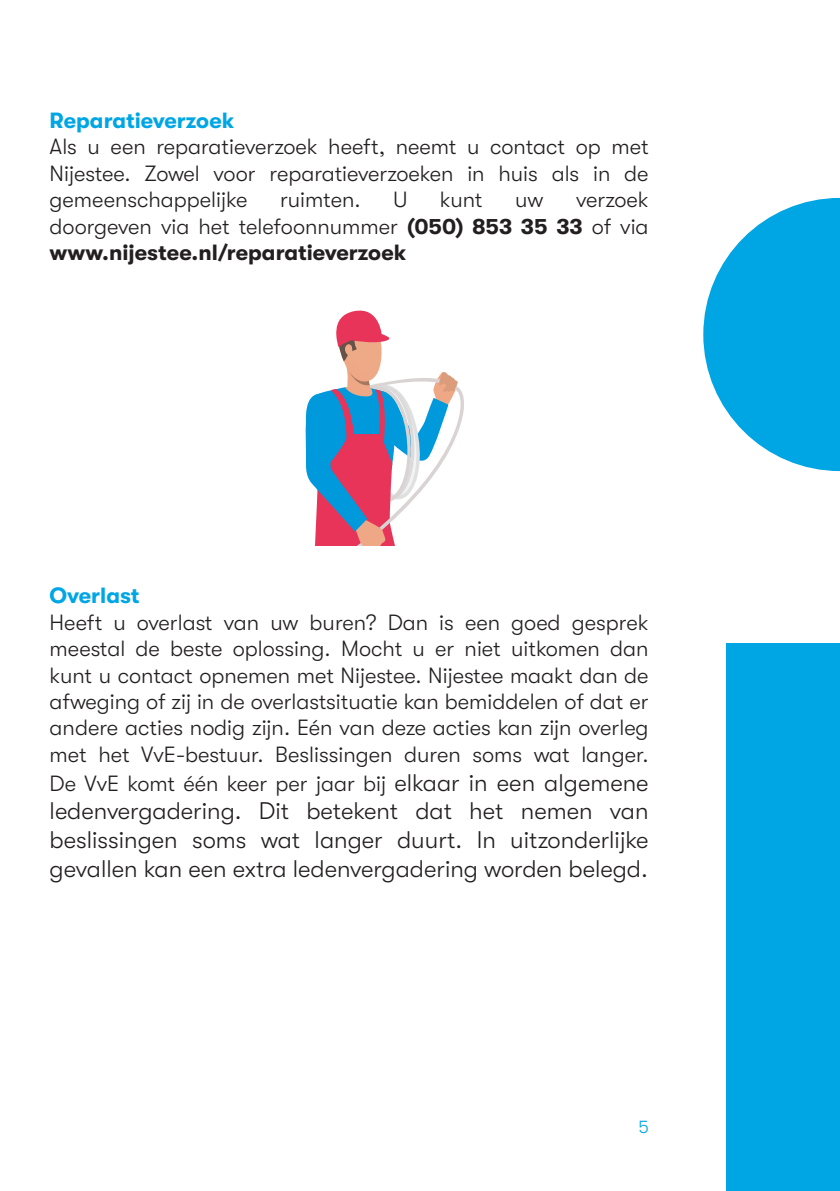
<style>
.page{position:relative;width:840px;height:1191px;background:#fff}
.page>*{position:absolute;margin:0;border:0;box-sizing:border-box;transform-origin:0 0}
.t1{font:300 24px/28.8px "GT Walsheim";color:#231f20;text-align:justify}
.t2{font:300 22px/26.4px "GT Walsheim";color:#231f20;text-align:justify}
.t3{font:700 22px/26.4px "GT Walsheim";color:#231f20;text-align:justify}
.t4{font:700 22px "GT Walsheim";color:#00a6e4}
.t5{font:300 18px "GT Walsheim";color:#00a6e4}
.s1{font-weight:300}
.s2{font-size:24px}
</style>
<div class="page">
<div style="left:725px;top:643px;width:114px;height:547px;background:#00a6e4"></div>
<svg style="left:703px;top:198px;width:136px;height:273px"></svg>
<svg style="left:305px;top:310px;width:159px;height:236px"></svg>
<p class="t4" style="left:50px;top:108px;width:186px">Reparatieverzoek</p>
<p class="t2" style="left:50px;top:134px;width:600px">Als u een reparatieverzoek heeft, neemt u contact op met Nijestee. Zowel voor reparatieverzoeken in huis als in de gemeenschappelijke</p>
<p class="t3" style="left:50px;top:186px;width:600px;text-indent:526px"><span class="s1">verzoek doorgeven via het telefoonnummer</span> (050) 853 35 33 <span class="s1">of via </span>www.nijestee.nl/reparatieverzoek</p>
<p class="t2" style="left:280px;top:187px;width:82px">ruimten.</p>
<p class="t2" style="left:393px;top:187px;width:15px">U</p>
<p class="t2" style="left:439px;top:187px;width:44px">kunt</p>
<p class="t2" style="left:515px;top:187px;width:30px">uw</p>
<p class="t4" style="left:50px;top:583px;width:91px">Overlast</p>
<p class="t2" style="left:50px;top:609px;width:600px">Heeft u overlast van uw buren? Dan is een goed gesprek meestal de beste oplossing. Mocht u er niet uitkomen dan kunt u contact opnemen met Nijestee. Nijestee maakt dan de afweging of zij in de overlastsituatie kan bemiddelen of dat er andere acties nodig zijn. Eén van deze acties kan zijn overleg met het VvE-bestuur. Beslissingen duren soms wat langer.</p>
<p class="t2" style="left:50px;top:770px;width:600px">De VvE komt één keer per jaar bij <span class="s2">elkaar in een algemene</span></p>
<p class="t1" style="left:50px;top:797px;width:600px">ledenvergadering. Dit betekent dat het nemen van beslissingen soms wat langer duurt. In uitzonderlijke gevallen kan een extra ledenvergadering worden belegd.</p>
<p class="t5" style="left:638px;top:1116px;width:12px">5</p>
</div>
